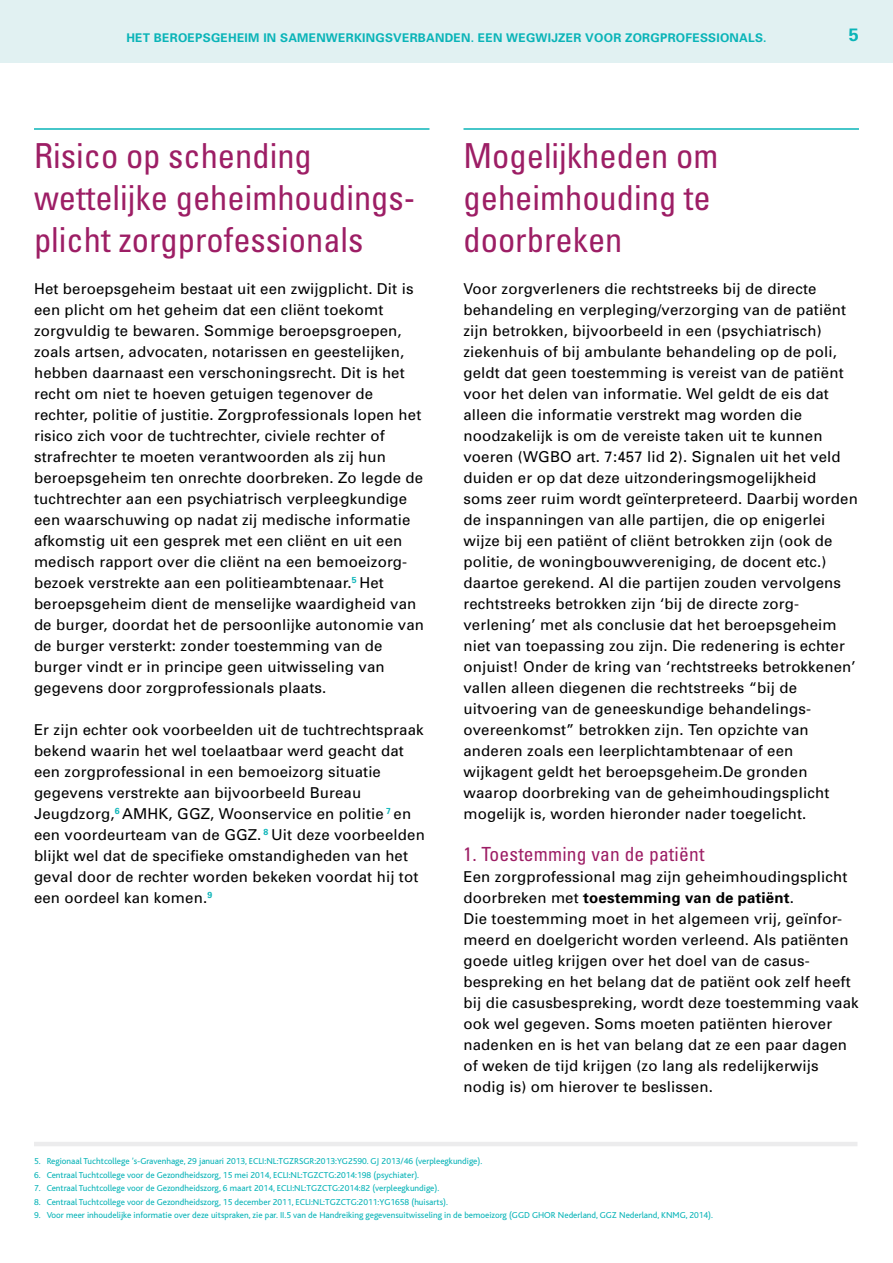
<style>
.page{position:relative;width:893px;height:1263px;background:#fff}
.page>*{position:absolute;margin:0;border:0;box-sizing:border-box;transform-origin:0 0}
.t1{font:condensed 34.5px/42px "Univers";color:#9d1e65}
.t2{font:condensed 19.5px "Univers";letter-spacing:.01em;color:#9d1e65}
.t3{font:700 18px "Univers";color:#0ab4b8}
.t4{font:15px/21px "Univers";letter-spacing:.01em;color:#000}
.t5{font:700 12px "Univers";letter-spacing:.02em;color:#0ab4b8}
.t6{font:9px "Bliss";color:#0ab4b8}
.s1{font-weight:700}
</style>
<div class="page">
<div style="left:0;top:0;width:893px;height:63px;background:#e1f1f2"></div>
<hr style="left:463px;top:128px;width:396px;height:2px;background:#0ab4b8">
<hr style="left:34px;top:128px;width:395px;height:2px;background:#0ab4b8">
<hr style="left:34px;top:1142px;width:823px;height:4px;background:#ececed">
<p class="t5" style="left:126px;top:30px;width:642px">HET BEROEPSGEHEIM IN SAMENWERKINGSVERBANDEN. EEN WEGWIJZER VOOR ZORGPROFESSIONALS.</p>
<p class="t3" style="left:849px;top:23px;width:12px">5</p>
<h1 class="t1" style="left:34px;top:134px;width:383px">Risico op schending wettelijke geheimhoudings&shy;plicht zorgprofessionals</h1>
<p class="t4" style="left:34px;top:278px;width:391px">Het beroepsgeheim bestaat uit een zwijgplicht. Dit is een plicht om het geheim dat een cliënt toekomt zorgvuldig te bewaren. Sommige beroepsgroepen, zoals artsen, advocaten, notarissen en geestelijken, hebben daarnaast een verschoningsrecht. Dit is het recht om niet te hoeven getuigen tegenover de rechter, politie of justitie. Zorgprofessionals lopen het risico zich voor de tuchtrechter, civiele rechter of strafrechter te moeten verantwoorden als zij hun beroepsgeheim ten onrechte doorbreken. Zo legde de tuchtrechter aan een psychiatrisch verpleegkundige een waarschuwing op nadat zij medische informatie afkomstig uit een gesprek met een cliënt en uit een medisch rapport over die cliënt na een bemoeizorg&shy;bezoek verstrekte aan een politieambtenaar.<sup>5</sup> Het beroepsgeheim dient de menselijke waardigheid van de burger, doordat het de persoonlijke autonomie van de burger versterkt: zonder toestemming van de burger vindt er in principe geen uitwisseling van gegevens door zorgprofessionals plaats.</p>
<p class="t4" style="left:34px;top:719px;width:392px">Er zijn echter ook voorbeelden uit de tuchtrechtspraak bekend waarin het wel toelaatbaar werd geacht dat een zorgprofessional in een bemoeizorg situatie gegevens verstrekte aan bijvoorbeeld Bureau Jeugdzorg,<sup>6</sup> AMHK, GGZ, Woonservice en politie <sup>7</sup> en een voordeurteam van de GGZ. <sup>8</sup> Uit deze voorbeelden blijkt wel dat de specifieke omstandigheden van het geval door de rechter worden bekeken voordat hij tot een oordeel kan komen.<sup>9</sup></p>
<h1 class="t1" style="left:463px;top:134px;width:256px">Mogelijkheden om geheimhouding te doorbreken</h1>
<p class="t4" style="left:463px;top:278px;width:396px">Voor zorgverleners die rechtstreeks bij de directe behandeling en verpleging/verzorging van de patiënt zijn betrokken, bijvoorbeeld in een (psychiatrisch) ziekenhuis of bij ambulante behandeling op de poli, geldt dat geen toestemming is vereist van de patiënt voor het delen van informatie. Wel geldt de eis dat alleen die informatie verstrekt mag worden die noodzakelijk is om de vereiste taken uit te kunnen voeren (WGBO art. 7:457 lid 2). Signalen uit het veld duiden er op dat deze uitzonderingsmogelijkheid soms zeer ruim wordt geïnterpreteerd. Daarbij worden de inspanningen van alle partijen, die op enigerlei wijze bij een patiënt of cliënt betrokken zijn (ook de politie, de woningbouwvereniging, de docent etc.) daartoe gerekend. Al die partijen zouden vervolgens rechtstreeks betrokken zijn ‘bij de directe zorg&shy;verlening’ met als conclusie dat het beroepsgeheim niet van toepassing zou zijn. Die redenering is echter onjuist! Onder de kring van ‘rechtstreeks betrokkenen’ vallen alleen diegenen die rechtstreeks “bij de uitvoering van de geneeskundige behandelings&shy;overeenkomst” betrokken zijn. Ten opzichte van anderen zoals een leerplichtambtenaar of een wijkagent geldt het beroepsgeheim.De gronden waarop doorbreking van de geheimhoudingsplicht mogelijk is, worden hieronder nader toegelicht.</p>
<h2 class="t2" style="left:463px;top:842px;width:242px">1. Toestemming van de patiënt</h2>
<p class="t4" style="left:463px;top:866px;width:397px">Een zorgprofessional mag zijn geheimhoudingsplicht doorbreken met <span class="s1">toestemming van de patiënt</span>.<br>Die toestemming moet in het algemeen vrij, geïnfor&shy;meerd en doelgericht worden verleend. Als patiënten goede uitleg krijgen over het doel van de casus&shy;bespreking en het belang dat de patiënt ook zelf heeft bij die casusbespreking, wordt deze toestemming vaak ook wel gegeven. Soms moeten patiënten hierover nadenken en is het van belang dat ze een paar dagen of weken de tijd krijgen (zo lang als redelijkerwijs nodig is) om hierover te beslissen.</p>
<p class="t6" style="left:34px;top:1156px;width:450px">5. Regionaal Tuchtcollege ’s-Gravenhage, 29 januari 2013, ECLI:NL:TGZRSGR:2013:YG2590. GJ 2013/46 (verpleegkundige).</p>
<p class="t6" style="left:34px;top:1170px;width:387px">6. Centraal Tuchtcollege voor de Gezondheidszorg, 15 mei 2014, ECLI:NL:TGZCTG:2014:198 (psychiater).</p>
<p class="t6" style="left:34px;top:1183px;width:407px">7. Centraal Tuchtcollege voor de Gezondheidszorg, 6 maart 2014, ECLI:NL:TGZCTG:2014:82 (verpleegkundige).</p>
<p class="t6" style="left:34px;top:1197px;width:415px">8. Centraal Tuchtcollege voor de Gezondheidszorg, 15 december 2011, ECLI:NL:TGZCTG:2011:YG1658 (huisarts).</p>
<p class="t6" style="left:34px;top:1210px;width:681px">9. Voor meer inhoudelijke informatie over deze uitspraken, zie par. II.5 van de Handreiking gegevensuitwisseling in de bemoeizorg (GGD GHOR Nederland, GGZ Nederland, KNMG, 2014).</p>
</div>
